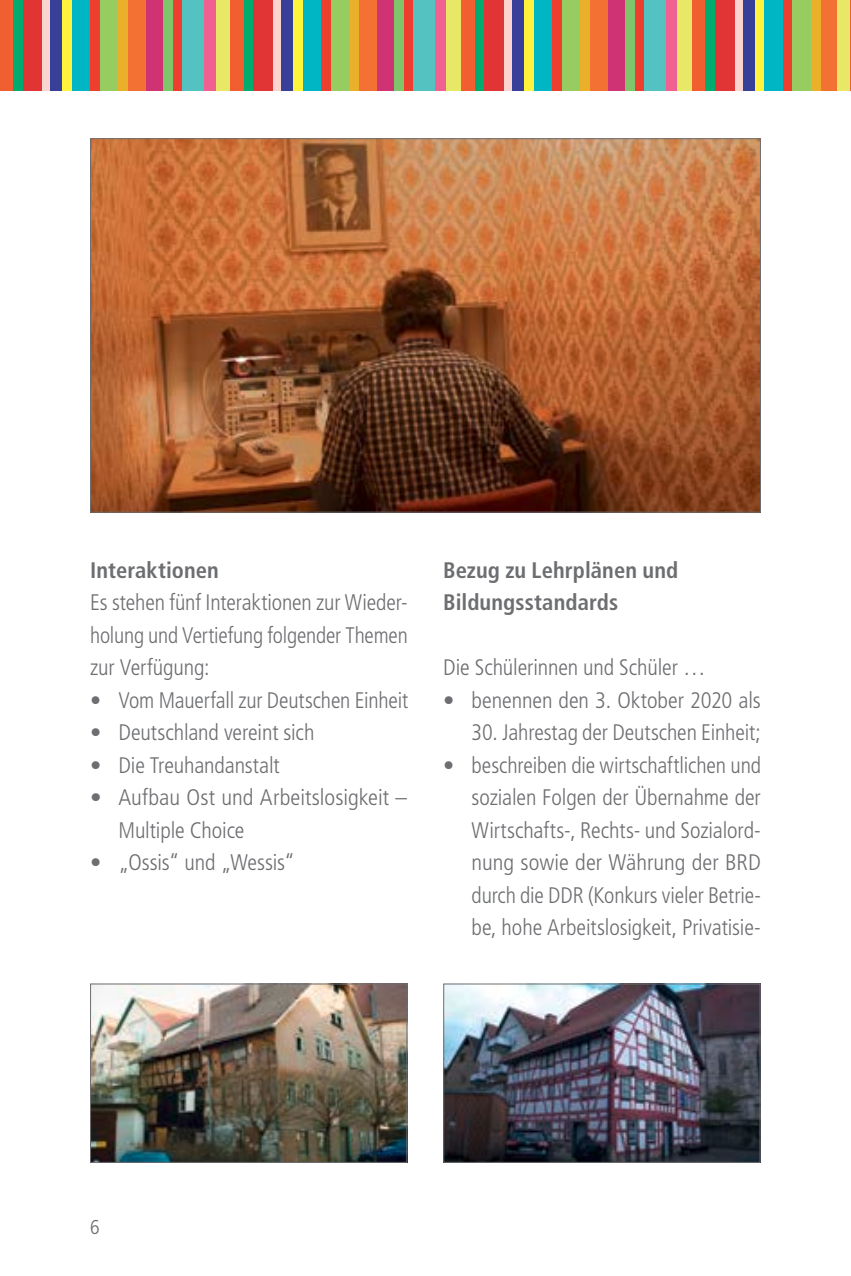
<style>
.page{position:relative;width:851px;height:1276px;background:#fff}
.page>*{position:absolute;margin:0;border:0;box-sizing:border-box;transform-origin:0 0}
.t1{font:300 condensed 22.5px/32.5px "Frutiger LT Std";letter-spacing:-.005em;color:#6d6e71;text-align:justify}
.t2{font:700 condensed 22.5px/32.5px "Frutiger LT Std";letter-spacing:.005em;color:#6d6e71}
.t3{font:300 condensed 20px "Frutiger LT Std";color:#6d6e71}
</style>
<div class="page">
<div style="left:0;top:0;width:13px;height:90px;background:#f15e2f"></div>
<div style="left:13px;top:0;width:10px;height:90px;background:#00ab6f"></div>
<div style="left:23px;top:0;width:19px;height:90px;background:#e13434"></div>
<div style="left:42px;top:0;width:9px;height:90px;background:#fbd3cf"></div>
<div style="left:51px;top:0;width:11px;height:90px;background:#373f99"></div>
<div style="left:62px;top:0;width:10px;height:90px;background:#fff33e"></div>
<div style="left:72px;top:0;width:18px;height:90px;background:#00b6c5"></div>
<div style="left:90px;top:0;width:10px;height:90px;background:#ee3e2e"></div>
<div style="left:100px;top:0;width:18px;height:90px;background:#97cc61"></div>
<div style="left:118px;top:0;width:10px;height:90px;background:#eab029"></div>
<div style="left:128px;top:0;width:18px;height:90px;background:#f37133"></div>
<div style="left:146px;top:0;width:17px;height:90px;background:#cf3374"></div>
<div style="left:163px;top:0;width:10px;height:90px;background:#80c569"></div>
<div style="left:173px;top:0;width:10px;height:90px;background:#ee3e2e"></div>
<div style="left:183px;top:0;width:21px;height:90px;background:#54c2c0"></div>
<div style="left:204px;top:0;width:11px;height:90px;background:#f06191"></div>
<div style="left:215px;top:0;width:15px;height:90px;background:#e9e866"></div>
<div style="left:230px;top:0;width:14px;height:90px;background:#f15e2f"></div>
<div style="left:244px;top:0;width:9px;height:90px;background:#00ab6f"></div>
<div style="left:253px;top:0;width:20px;height:90px;background:#e13434"></div>
<div style="left:273px;top:0;width:8px;height:90px;background:#fbd3cf"></div>
<div style="left:281px;top:0;width:12px;height:90px;background:#373f99"></div>
<div style="left:293px;top:0;width:10px;height:90px;background:#fff33e"></div>
<div style="left:303px;top:0;width:18px;height:90px;background:#00b6c5"></div>
<div style="left:321px;top:0;width:10px;height:90px;background:#ee3e2e"></div>
<div style="left:331px;top:0;width:18px;height:90px;background:#97cc61"></div>
<div style="left:349px;top:0;width:10px;height:90px;background:#eab029"></div>
<div style="left:359px;top:0;width:18px;height:90px;background:#f37133"></div>
<div style="left:377px;top:0;width:16px;height:90px;background:#cf3374"></div>
<div style="left:393px;top:0;width:10px;height:90px;background:#80c569"></div>
<div style="left:403px;top:0;width:10px;height:90px;background:#ee3e2e"></div>
<div style="left:413px;top:0;width:22px;height:90px;background:#54c2c0"></div>
<div style="left:435px;top:0;width:11px;height:90px;background:#f06191"></div>
<div style="left:446px;top:0;width:15px;height:90px;background:#e9e866"></div>
<div style="left:461px;top:0;width:13px;height:90px;background:#f15e2f"></div>
<div style="left:474px;top:0;width:10px;height:90px;background:#00ab6f"></div>
<div style="left:484px;top:0;width:20px;height:90px;background:#e13434"></div>
<div style="left:504px;top:0;width:8px;height:90px;background:#fbd3cf"></div>
<div style="left:512px;top:0;width:12px;height:90px;background:#373f99"></div>
<div style="left:524px;top:0;width:10px;height:90px;background:#fff33e"></div>
<div style="left:534px;top:0;width:18px;height:90px;background:#00b6c5"></div>
<div style="left:552px;top:0;width:10px;height:90px;background:#ee3e2e"></div>
<div style="left:562px;top:0;width:18px;height:90px;background:#97cc61"></div>
<div style="left:580px;top:0;width:10px;height:90px;background:#eab029"></div>
<div style="left:590px;top:0;width:18px;height:90px;background:#f37133"></div>
<div style="left:608px;top:0;width:16px;height:90px;background:#cf3374"></div>
<div style="left:624px;top:0;width:10px;height:90px;background:#80c569"></div>
<div style="left:634px;top:0;width:10px;height:90px;background:#ee3e2e"></div>
<div style="left:644px;top:0;width:21px;height:90px;background:#54c2c0"></div>
<div style="left:665px;top:0;width:12px;height:90px;background:#f06191"></div>
<div style="left:677px;top:0;width:15px;height:90px;background:#e9e866"></div>
<div style="left:692px;top:0;width:13px;height:90px;background:#f15e2f"></div>
<div style="left:705px;top:0;width:10px;height:90px;background:#00ab6f"></div>
<div style="left:715px;top:0;width:20px;height:90px;background:#e13434"></div>
<div style="left:735px;top:0;width:8px;height:90px;background:#fbd3cf"></div>
<div style="left:743px;top:0;width:11px;height:90px;background:#373f99"></div>
<div style="left:754px;top:0;width:10px;height:90px;background:#fff33e"></div>
<div style="left:764px;top:0;width:18px;height:90px;background:#00b6c5"></div>
<div style="left:782px;top:0;width:10px;height:90px;background:#ee3e2e"></div>
<div style="left:792px;top:0;width:18px;height:90px;background:#97cc61"></div>
<div style="left:810px;top:0;width:10px;height:90px;background:#eab029"></div>
<div style="left:820px;top:0;width:18px;height:90px;background:#f37133"></div>
<div style="left:836px;top:0;width:14px;height:90px;background:#e9e866"></div>
<hr style="left:850px;top:0;width:1px;height:90px;background:#f15e2f">
<img style="left:92px;top:140px;width:666px;height:370px">
<img style="left:92px;top:985px;width:313px;height:175px">
<div style="left:90px;top:983px;width:317px;height:179px;border:1px solid #6d6e71"></div>
<img style="left:445px;top:985px;width:313px;height:175px">
<div style="left:443px;top:983px;width:317px;height:179px;border:1px solid #6d6e71"></div>
<p class="t2" style="left:90px;top:553px;width:130px">Interaktionen</p>
<p class="t1" style="left:90px;top:586px;width:319px">Es stehen fünf Interaktionen zur Wieder&shy;holung und Vertiefung folgender Themen zur Verfügung:</p>
<p class="t1" style="left:90px;top:684px;width:319px">• Vom Mauerfall zur Deutschen Einheit</p>
<p class="t1" style="left:90px;top:716px;width:226px">• Deutschland vereint sich</p>
<p class="t1" style="left:90px;top:749px;width:191px">• Die Treuhandanstalt</p>
<p class="t1" style="left:118px;top:781px;width:290px;text-indent:-28px">• Aufbau Ost und Arbeitslosigkeit –<br>Multiple Choice</p>
<p class="t1" style="left:90px;top:846px;width:206px">• „Ossis“ und „Wessis“</p>
<p class="t2" style="left:443px;top:553px;width:236px">Bezug zu Lehrplänen und<br>Bildungsstandards</p>
<p class="t1" style="left:443px;top:651px;width:264px">Die Schülerinnen und Schüler …</p>
<p class="t1" style="left:443px;top:684px;width:319px">• benennen den 3. Oktober 2020 als</p>
<p class="t1" style="left:471px;top:716px;width:291px">30. Jahrestag der Deutschen Einheit;</p>
<p class="t1" style="left:471px;top:749px;width:291px;text-indent:-28px">• beschreiben die wirtschaftlichen und sozialen Folgen der Übernahme der Wirtschafts-, Rechts- und Sozialord&shy;nung sowie der Währung der BRD durch die DDR (Konkurs vieler Betrie&shy;be, hohe Arbeitslosigkeit, Privatisie-</p>
<p class="t3" style="left:90px;top:1216px;width:11px">6</p>
</div>
